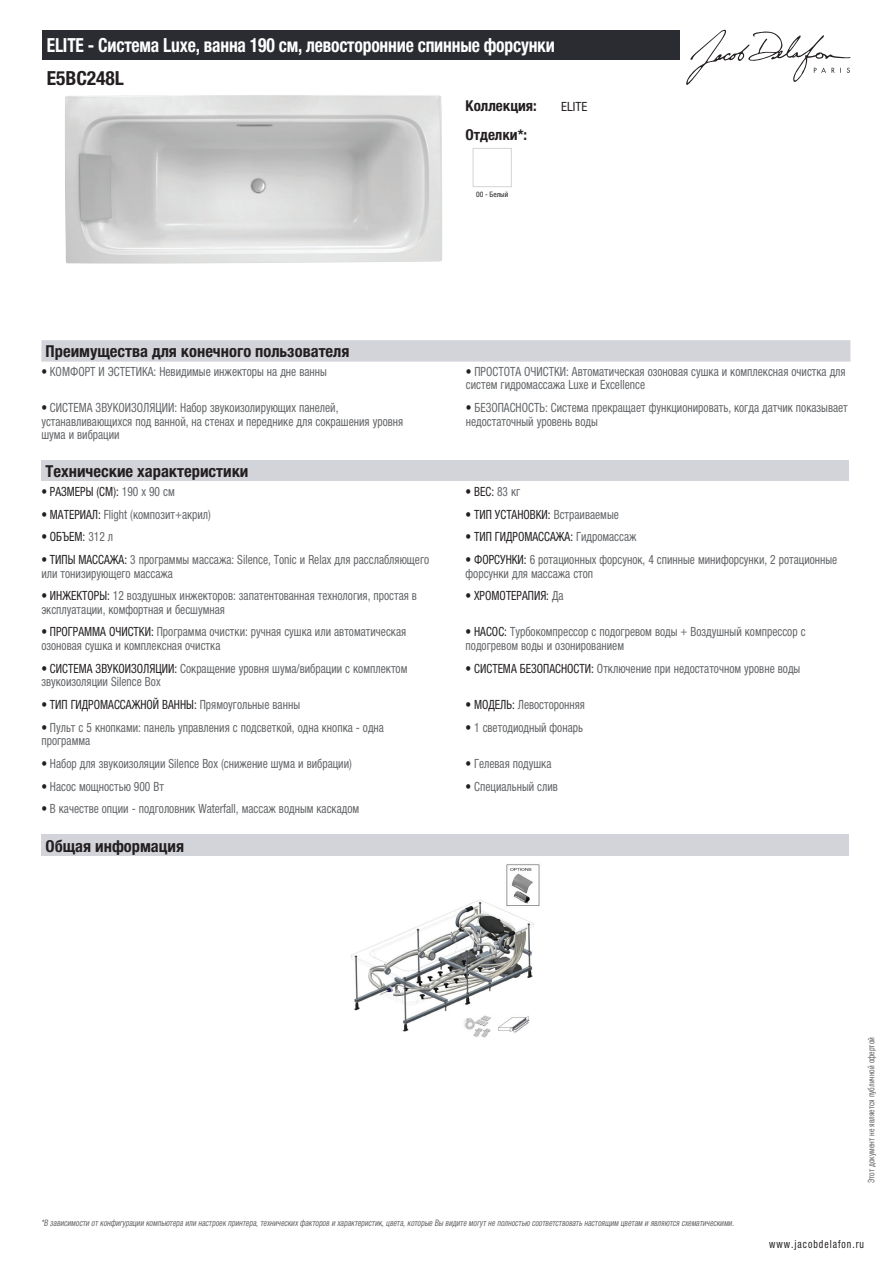
<style>
.page{position:relative;width:893px;height:1263px;background:#fff}
.page>*{position:absolute;margin:0;border:0;box-sizing:border-box;transform-origin:0 0}
.t1{font:700 condensed 19.5px "Helvetica Neue LTCYR";letter-spacing:-.01em;color:#fff;scale:.9 1}
.t2{font:700 condensed 19.5px "Helvetica Neue LTCYR";color:#231f20}
.t3{font:700 condensed 16.5px "Helvetica Neue LTCYR";color:#231f20}
.t4{font:700 condensed 15px "Helvetica Neue LTCYR";color:#231f20}
.t5{font:condensed 12.75px/13.5px "Helvetica Neue LTCYR";color:#626568;scale:.9 1}
.t6{font:condensed 12.75px "Helvetica Neue LTCYR";color:#231f20;scale:.9 1}
.t7{font:condensed 12.75px "Helvetica Neue LTCYR";color:#231f20}
.t8{font:condensed 11.25px "Helvetica Neue LTCYR";letter-spacing:.1em;color:#231f20;scale:.87 1}
.t9{font:italic condensed 9px "Helvetica Neue LTCYR";color:#626568;scale:.87 1}
.t10{font:condensed 9px "Helvetica Neue LTCYR";color:#626568;scale:.87 1}
.t11{font:condensed 7.5px "Helvetica Neue LTCYR";color:#231f20}
.s1{color:#231f20}
.s2{color:#626568}
</style>
<div class="page">
<svg style="left:686px;top:30px;width:164px;height:55px"></svg>
<img style="left:65px;top:95px;width:377px;height:169px">
<div style="left:473px;top:148px;width:39px;height:39px;border:1px solid #d3d4da"></div>
<div style="left:41px;top:340px;width:809px;height:22px;background:#d3d4da"></div>
<div style="left:41px;top:460px;width:808px;height:22px;background:#d3d4da"></div>
<div style="left:41px;top:834px;width:808px;height:22px;background:#d3d4da"></div>
<img style="left:351px;top:864px;width:189px;height:174px">
<div style="left:43px;top:30px;width:637px;height:30px;background:#2a2c32"></div>
<h1 class="t1" style="left:47px;top:34px;width:566px">ELITE - Система Luxe, ванна 190 см, левосторонние спинные форсунки</h1>
<h1 class="t2" style="left:47px;top:67px;width:79px">E5BC248L</h1>
<p class="t4" style="left:466px;top:97px;width:73px">Коллекция:</p>
<p class="t7" style="left:561px;top:99px;width:27px">ELITE</p>
<p class="t4" style="left:466px;top:126px;width:63px">Отделки*:</p>
<p class="t11" style="left:476px;top:190px;width:34px">00 - Белый</p>
<p class="t3" style="left:46px;top:342px;width:305px">Преимущества для конечного пользователя</p>
<p class="t5" style="left:41px;top:365px;width:319px"><span class="s1">•</span> КОМФОРТ И ЭСТЕТИКА: Невидимые инжекторы на дне ванны</p>
<p class="t5" style="left:466px;top:365px;width:423px"><span class="s1">•</span> ПРОСТОТА ОЧИСТКИ: Автоматическая озоновая сушка и комплексная очистка для систем гидромассажа Luxe и Excellence</p>
<p class="t5" style="left:41px;top:401px;width:404px"><span class="s1">•</span> СИСТЕМА ЗВУКОИЗОЛЯЦИИ: Набор звукоизолирующих панелей, устанавливающихся под ванной, на стенах и переднике для сокрашения уровня шума и вибрации</p>
<p class="t5" style="left:466px;top:401px;width:426px"><span class="s1">•</span> БЕЗОПАСНОСТЬ: Система прекращает функционировать, когда датчик показывает недостаточный уровень воды</p>
<p class="t3" style="left:46px;top:462px;width:204px">Технические характеристики</p>
<p class="t6" style="left:41px;top:484px;width:150px">• РАЗМЕРЫ (СМ): <span class="s2">190 x 90 см</span></p>
<p class="t6" style="left:466px;top:484px;width:62px">• ВЕС: <span class="s2">83 кг</span></p>
<p class="t5" style="left:41px;top:507px;width:190px"><span class="s1">• МАТЕРИАЛ:</span> Flight (композит+акрил)</p>
<p class="t6" style="left:466px;top:507px;width:172px">• ТИП УСТАНОВКИ: <span class="s2">Встраиваемые</span></p>
<p class="t6" style="left:41px;top:530px;width:81px">• ОБЪЕМ: <span class="s2">312 л</span></p>
<p class="t6" style="left:466px;top:530px;width:191px">• ТИП ГИДРОМАССАЖА: <span class="s2">Гидромассаж</span></p>
<p class="t5" style="left:41px;top:553px;width:432px"><span class="s1">• ТИПЫ МАССАЖА:</span> 3 программы массажа: Silence, Tonic и Relax для расслабляющего или тонизирующего массажа</p>
<p class="t5" style="left:466px;top:553px;width:415px"><span class="s1">• ФОРСУНКИ:</span> 6 ротационных форсунок, 4 спинные минифорсунки, 2 ротационные форсунки для массажа стоп</p>
<p class="t5" style="left:41px;top:589px;width:419px"><span class="s1">• ИНЖЕКТОРЫ:</span> 12 воздушных инжекторов: запатентованная технология, простая в эксплуатации, комфортная и бесшумная</p>
<p class="t6" style="left:466px;top:589px;width:110px">• ХРОМОТЕРАПИЯ: <span class="s2">Да</span></p>
<p class="t5" style="left:41px;top:625px;width:407px"><span class="s1">• ПРОГРАММА ОЧИСТКИ:</span> Программа очистки: ручная сушка или автоматическая озоновая сушка и комплексная очистка</p>
<p class="t5" style="left:466px;top:625px;width:379px"><span class="s1">• НАСОС:</span> Турбокомпрессор с подогревом воды + Воздушный компрессор с подогревом воды и озонированием</p>
<p class="t5" style="left:41px;top:661px;width:408px"><span class="s1">• СИСТЕМА ЗВУКОИЗОЛЯЦИИ:</span> Сокращение уровня шума/вибрации с комплектом звукоизоляции Silence Box</p>
<p class="t5" style="left:466px;top:661px;width:373px"><span class="s1">• СИСТЕМА БЕЗОПАСНОСТИ:</span> Отключение при недостаточном уровне воды</p>
<p class="t6" style="left:41px;top:697px;width:289px">• ТИП ГИДРОМАССАЖНОЙ ВАННЫ: <span class="s2">Прямоугольные ванны</span></p>
<p class="t5" style="left:466px;top:698px;width:134px"><span class="s1">• МОДЕЛЬ:</span> Левосторонняя</p>
<p class="t5" style="left:41px;top:720px;width:382px"><span class="s1">•</span> Пульт с 5 кнопками: панель управления с подсветкой, одна кнопка - одна программа</p>
<p class="t5" style="left:466px;top:720px;width:132px"><span class="s1">•</span> 1 светодиодный фонарь</p>
<p class="t5" style="left:41px;top:757px;width:347px"><span class="s1">•</span> Набор для звукоизоляции Silence Box (снижение шума и вибрации)</p>
<p class="t5" style="left:466px;top:757px;width:97px"><span class="s1">•</span> Гелевая подушка</p>
<p class="t5" style="left:41px;top:779px;width:138px"><span class="s1">•</span> Насос мощностью 900 Вт</p>
<p class="t5" style="left:466px;top:779px;width:104px"><span class="s1">•</span> Специальный слив</p>
<p class="t5" style="left:41px;top:802px;width:355px"><span class="s1">•</span> В качестве опции - подголовник Waterfall, массаж водным каскадом</p>
<p class="t3" style="left:46px;top:837px;width:140px">Общая информация</p>
<p class="t9" style="left:41px;top:1218px;width:800px">*В зависимости отконфигурации компьютера или настроек принтера,техническихфакторов и характеристик,цвета,которые Вы видите могутне полностью соответствоватьнастоящим цветам и являются схематическими.</p>
<p class="t10" style="left:866px;top:1183px;width:169px;rotate:-90deg">Этот документ не является публичной офертой</p>
<p class="t8" style="left:769px;top:1237px;width:110px">www.jacobdelafon.ru</p>
</div>
